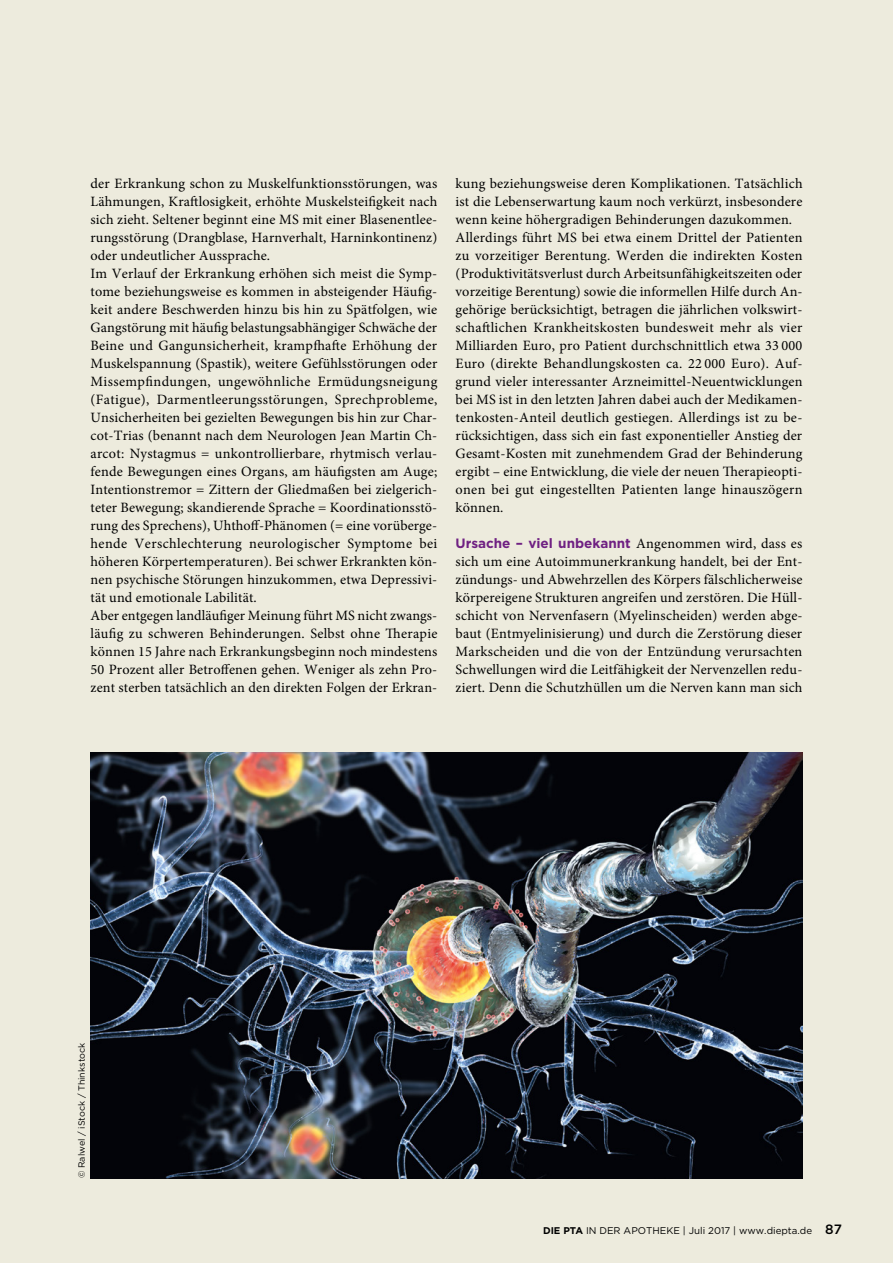
<style>
.page{position:relative;width:893px;height:1263px;background:#edebdd}
.page>*{position:absolute;margin:0;border:0;box-sizing:border-box;transform-origin:0 0}
.Praxis_Grundtext{font:14.25px/18px "Minion Pro";letter-spacing:.01em;color:#000;text-align:justify}
.Praxis_Grundtext-2{font:700 13.5px "Gotham";color:#6f2082}
.t1{font:500 13.5px "Gotham";color:#000}
.t2{font:9.75px "Gotham";color:#000}
.t3{font:9px "Gotham";color:#000}
.s1{font-family:"Minion Pro";font-weight:400;font-size:14.25px;color:#000}
.s2{font-weight:700}
</style>
<div class="page">
<img style="left:91px;top:753px;width:711px;height:425px">
<p class="Praxis_Grundtext" style="left:91px;top:175px;width:348px">der Erkrankung schon zu Muskelfunktionsstörungen, was Lähmungen, Kraftlosigkeit, erhöhte Muskelsteifigkeit nach sich zieht. Seltener beginnt eine MS mit einer Blasenentlee&shy;rungsstörung (Drangblase, Harnverhalt, Harninkontinenz) oder undeutlicher Aussprache.</p>
<p class="Praxis_Grundtext" style="left:91px;top:265px;width:348px">Im Verlauf der Erkrankung erhöhen sich meist die Symp&shy;tome beziehungsweise es kommen in absteigender Häufig&shy;keit andere Beschwerden hinzu bis hin zu Spätfolgen, wie Gangstörung mit häufig belastungsabhängiger Schwäche der Beine und Gangunsicherheit, krampfhafte Erhöhung der Muskelspannung (Spastik), weitere Gefühlsstörungen oder Missempfindungen, ungewöhnliche Ermüdungsneigung (Fatigue), Darmentleerungsstörungen, Sprechprobleme, Unsicherheiten bei gezielten Bewegungen bis hin zur Char&shy;cot-Trias (benannt nach dem Neurologen Jean Martin Ch&shy;arcot: Nystagmus = unkontrollierbare, rhytmisch verlau&shy;fende Bewegungen eines Organs, am häufigsten am Auge; Intentionstremor = Zittern der Gliedmaßen bei zielgerich&shy;teter Bewegung; skandierende Sprache = Koordinationsstö&shy;rung des Sprechens), Uhthoff-Phänomen (= eine vorüberge&shy;hende Verschlechterung neurologischer Symptome bei höheren Körpertemperaturen). Bei schwer Erkrankten kön&shy;nen psychische Störungen hinzukommen, etwa Depressivi&shy;tät und emotionale Labilität.</p>
<p class="Praxis_Grundtext" style="left:91px;top:607px;width:348px">Aber entgegen landläufiger Meinung führt MS nicht zwangs&shy;läufig zu schweren Behinderungen. Selbst ohne Therapie können 15 Jahre nach Erkrankungsbeginn noch mindestens 50 Prozent aller Betroffenen gehen. Weniger als zehn Pro&shy;zent sterben tatsächlich an den direkten Folgen der Erkran-</p>
<p class="Praxis_Grundtext" style="left:456px;top:175px;width:348px">kung beziehungsweise deren Komplikationen. Tatsächlich ist die Lebenserwartung kaum noch verkürzt, insbesondere wenn keine höhergradigen Behinderungen dazukommen.</p>
<p class="Praxis_Grundtext" style="left:456px;top:229px;width:348px">Allerdings führt MS bei etwa einem Drittel der Patienten zu vorzeitiger Berentung. Werden die indirekten Kosten (Produktivitätsverlust durch Arbeitsunfähigkeitszeiten oder vorzeitige Berentung) sowie die informellen Hilfe durch An&shy;gehörige berücksichtigt, betragen die jährlichen volkswirt&shy;schaftlichen Krankheitskosten bundesweit mehr als vier Milliarden Euro, pro Patient durchschnittlich etwa 33 000<br>Euro (direkte Behandlungskosten ca. 22 000 Euro). Auf&shy;grund vieler interessanter Arzneimittel-Neuentwicklungen bei MS ist in den letzten Jahren dabei auch der Medikamen&shy;tenkosten-Anteil deutlich gestiegen. Allerdings ist zu be&shy;rücksichtigen, dass sich ein fast exponentieller Anstieg der Gesamt-Kosten mit zunehmendem Grad der Behinderung ergibt – eine Entwicklung, die viele der neuen Therapieopti&shy;onen bei gut eingestellten Patienten lange hinauszögern können.</p>
<p class="Praxis_Grundtext-2" style="left:456px;top:534px;width:348px">Ursache – viel unbekannt <span class="s1">Angenommen wird, dass es</span></p>
<p class="Praxis_Grundtext" style="left:456px;top:553px;width:348px">sich um eine Autoimmunerkrankung handelt, bei der Ent&shy;zündungs- und Abwehrzellen des Körpers fälschlicherweise körpereigene Strukturen angreifen und zerstören. Die Hüll&shy;schicht von Nervenfasern (Myelinscheiden) werden abge&shy;baut (Entmyelinisierung) und durch die Zerstörung dieser Markscheiden und die von der Entzündung verursachten Schwellungen wird die Leitfähigkeit der Nervenzellen redu&shy;ziert. Denn die Schutzhüllen um die Nerven kann man sich</p>
<p class="t3" style="left:76px;top:1178px;width:137px;rotate:-90deg">© Ralwel / iStock / Thinkstock</p>
<p class="t2" style="left:543px;top:1224px;width:271px"><span class="s2">DIE PTA</span> IN DER APOTHEKE | Juli 2017 | www.diepta.de</p>
<p class="t1" style="left:825px;top:1220px;width:18px">87</p>
</div>
